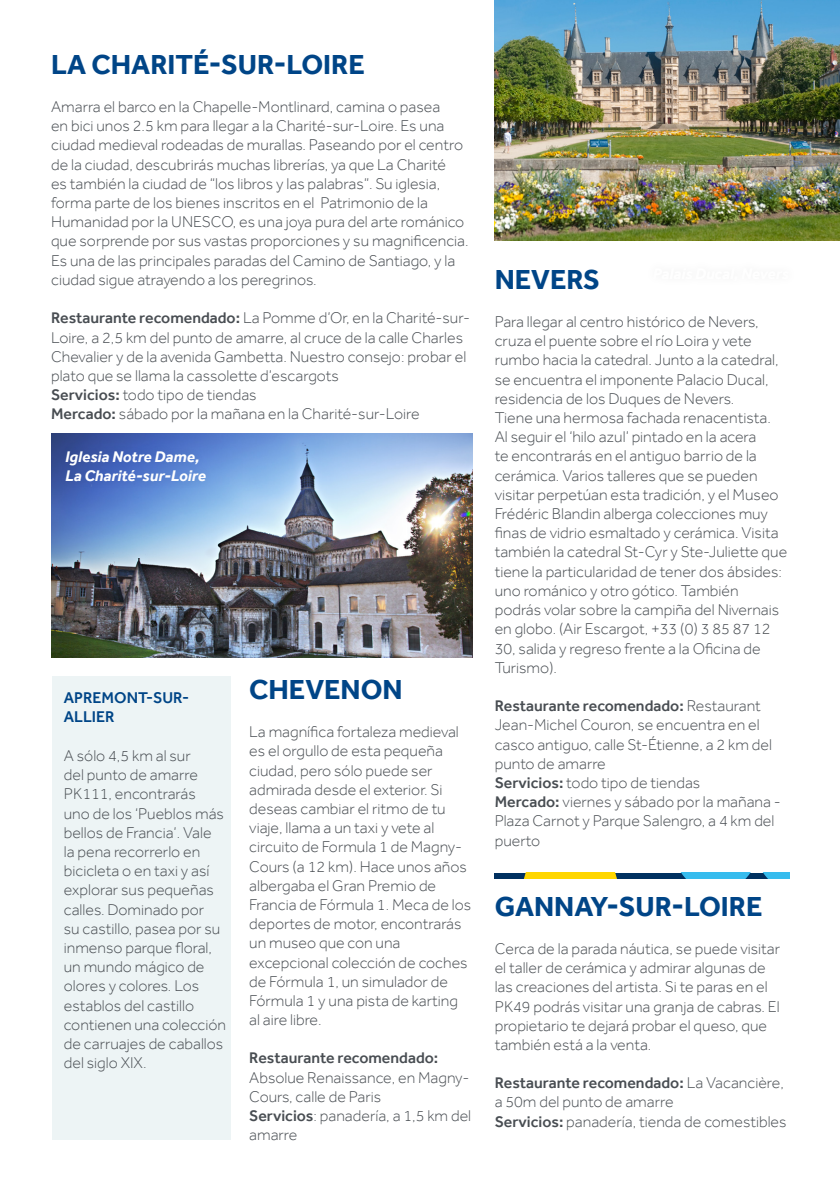
<style>
.page{position:relative;width:840px;height:1191px;background:#fff}
.page>*{position:absolute;margin:0;border:0;box-sizing:border-box;transform-origin:0 0}
.t1{font:700 28.2px "Effra";color:#004587}
.t2{font:300 16px/19.2px "Effra";color:#484d52}
.t3{font:500 16px/19.2px "Effra";color:#004587}
.t4{font:500 15.8px "Effra";color:#484d52}
.t5{font:italic 700 15.8px/19px "Effra";color:#fff}
.s1{font-weight:500;font-size:15.8px}
.s2{font-weight:300;font-size:16px}
</style>
<div class="page">
<div style="left:52px;top:676px;width:179px;height:464px;background:#edf4f5"></div>
<img style="left:51px;top:434px;width:420px;height:224px">
<img style="left:494px;top:0;width:345px;height:240px">
<div style="left:56px;top:441px;width:159px;height:50px;background:#000;opacity:.05"></div>
<div style="left:494px;top:873px;width:294px;height:5px;background:#003160"></div>
<svg style="left:524px;top:873px;width:93px;height:5px"></svg>
<svg style="left:681px;top:873px;width:107px;height:5px"></svg>
<h1 class="t1" style="left:51px;top:47px;width:315px">LA CHARITÉ-SUR-LOIRE</h1>
<p class="t2" style="left:51px;top:97px;width:419px">Amarra el barco en la Chapelle-Montlinard, camina o pasea<br>en bici unos 2.5 km para llegar a la Charité-sur-Loire. Es una ciudad medieval rodeadas de murallas. Paseando por el centro de la ciudad, descubrirás muchas librerías, ya que La Charité<br>es también la ciudad de “los libros y las palabras”. Su iglesia, forma parte de los bienes inscritos en el Patrimonio de la Humanidad por la UNESCO, es una joya pura del arte románico que sorprende por sus vastas proporciones y su magnificencia.<br>Es una de las principales paradas del Camino de Santiago, y la ciudad sigue atrayendo a los peregrinos.</p>
<p class="t2" style="left:51px;top:308px;width:420px"><span class="s1">Restaurante recomendado:</span> La Pomme d’Or, en la Charité-sur-Loire, a 2,5 km del punto de amarre, al cruce de la calle Charles Chevalier y de la avenida Gambetta. Nuestro consejo: probar el plato que se llama la cassolette d’escargots<br><span class="s1">Servicios:</span> todo tipo de tiendas<br><span class="s1">Mercado:</span> sábado por la mañana en la Charité-sur-Loire</p>
<p class="t5" style="left:65px;top:447px;width:142px">Iglesia Notre Dame,<br>La Charité-sur-Loire</p>
<p class="t3" style="left:64px;top:688px;width:127px">APREMONT-SUR-<br>ALLIER</p>
<p class="t2" style="left:64px;top:746px;width:164px">A sólo 4,5 km al sur<br>del punto de amarre<br>PK111, encontrarás<br>uno de los ‘Pueblos más bellos de Francia’. Vale la pena recorrerlo en bicicleta o en taxi y así explorar sus pequeñas calles. Dominado por<br>su castillo, pasea por su inmenso parque floral, un mundo mágico de olores y colores. Los establos del castillo contienen una colección de carruajes de caballos del siglo XIX.</p>
<h1 class="t1" style="left:249px;top:672px;width:155px">CHEVENON</h1>
<p class="t2" style="left:249px;top:722px;width:223px">La magnífica fortaleza medieval es el orgullo de esta pequeña ciudad, pero sólo puede ser admirada desde el exterior. Si deseas cambiar el ritmo de tu viaje, llama a un taxi y vete al circuito de Formula 1 de Magny-<br>Cours (a 12 km). Hace unos años albergaba el Gran Premio de<br>Francia de Fórmula 1. Meca de los deportes de motor, encontrarás un museo que con una excepcional colección de coches de Fórmula 1, un simulador de<br>Fórmula 1 y una pista de karting al aire libre.</p>
<p class="t4" style="left:249px;top:1048px;width:190px">Restaurante recomendado:</p>
<p class="t2" style="left:249px;top:1067px;width:223px">Absolue Renaissance, en Magny-<br>Cours, calle de Paris<br><span class="s1">Servicios</span>: panadería, a 1,5 km del amarre</p>
<h1 class="t1" style="left:494px;top:262px;width:107px">NEVERS</h1>
<p class="t2" style="left:494px;top:312px;width:294px">Para llegar al centro histórico de Nevers, cruza el puente sobre el río Loira y vete rumbo hacia la catedral. Junto a la catedral, se encuentra el imponente Palacio Ducal, residencia de los Duques de Nevers.<br>Tiene una hermosa fachada renacentista.<br>Al seguir el ‘hilo azul’ pintado en la acera<br>te encontrarás en el antiguo barrio de la cerámica. Varios talleres que se pueden visitar perpetúan esta tradición, y el Museo Frédéric Blandin alberga colecciones muy finas de vidrio esmaltado y cerámica. Visita también la catedral St-Cyr y Ste-Juliette que tiene la particularidad de tener dos ábsides: uno románico y otro gótico. También podrás volar sobre la campiña del Nivernais en globo. (Air Escargot, +33 (0) 3 85 87 12<br>30, salida y regreso frente a la Oficina de Turismo).</p>
<p class="t4" style="left:494px;top:696px;width:267px">Restaurante recomendado: <span class="s2">Restaurant</span></p>
<p class="t2" style="left:494px;top:715px;width:287px">Jean-Michel Couron, se encuentra en el casco antiguo, calle St-Étienne, a 2 km del punto de amarre<br><span class="s1">Servicios:</span> todo tipo de tiendas<br><span class="s1">Mercado:</span> viernes y sábado por la mañana -<br>Plaza Carnot y Parque Salengro, a 4 km del puerto</p>
<h1 class="t1" style="left:494px;top:889px;width:269px">GANNAY-SUR-LOIRE</h1>
<p class="t2" style="left:494px;top:939px;width:287px">Cerca de la parada náutica, se puede visitar el taller de cerámica y admirar algunas de las creaciones del artista. Si te paras en el PK49 podrás visitar una granja de cabras. El propietario te dejará probar el queso, que también está a la venta.</p>
<p class="t4" style="left:494px;top:1073px;width:290px">Restaurante recomendado: <span class="s2">La Vacancière,</span></p>
<p class="t2" style="left:494px;top:1092px;width:293px">a 50m del punto de amarre<br><span class="s1">Servicios:</span> panadería, tienda de comestibles</p>
</div>
